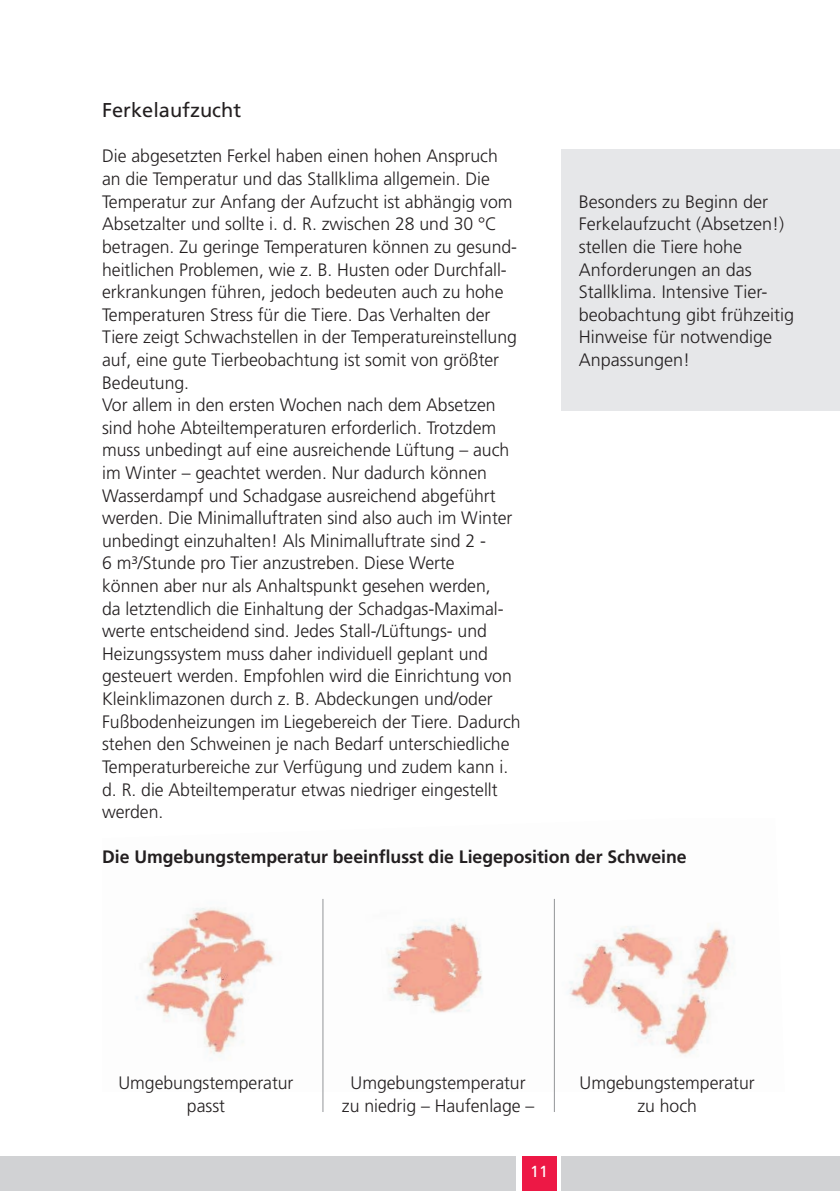
<style>
.page{position:relative;width:840px;height:1191px;background:#fff}
.page>*{position:absolute;margin:0;border:0;box-sizing:border-box;transform-origin:0 0}
.t1{font:20px "Frutiger";color:#231f20}
.t2{font:300 18px/22.6px "Frutiger";color:#231f20;text-align:center}
.t3{font:700 18px "Frutiger";color:#231f20}
.t4{font:16px "Frutiger";color:#fff}
</style>
<div class="page">
<div style="left:522px;top:1157px;width:34px;height:34px;background:#ed1845"></div>
<div style="left:561px;top:1157px;width:278px;height:34px;background:#d1d2d4"></div>
<div style="left:0;top:1157px;width:516px;height:34px;background:#d1d2d4"></div>
<div style="left:561px;top:149px;width:278px;height:262px;background:#e6e7e9"></div>
<img style="left:136px;top:899px;width:598px;height:192px">
<hr style="left:322px;top:899px;width:1px;height:213px;background:#939598">
<hr style="left:553px;top:899px;width:1px;height:213px;background:#939598">
<p class="t1" style="left:102px;top:99px;width:140px">Ferkelaufzucht</p>
<p class="t2" style="left:102px;top:145px;width:420px;text-align:left">Die abgesetzten Ferkel haben einen hohen Anspruch an die Temperatur und das Stallklima allgemein. Die Temperatur zur Anfang der Aufzucht ist abhängig vom Absetzalter und sollte i. d. R. zwischen 28 und 30 °C betragen. Zu geringe Temperaturen können zu gesund&shy;heitlichen Problemen, wie z. B. Husten oder Durchfall&shy;erkrankungen führen, jedoch bedeuten auch zu hohe Temperaturen Stress für die Tiere. Das Verhalten der Tiere zeigt Schwachstellen in der Temperatureinstellung auf, eine gute Tierbeobachtung ist somit von größter Bedeutung.<br>Vor allem in den ersten Wochen nach dem Absetzen sind hohe Abteiltemperaturen erforderlich. Trotzdem muss unbedingt auf eine ausreichende Lüftung – auch im Winter – geachtet werden. Nur dadurch können Wasserdampf und Schadgase ausreichend abgeführt werden. Die Minimalluftraten sind also auch im Winter unbedingt einzuhalten! Als Minimalluftrate sind 2 -<br>6 m³/Stunde pro Tier anzustreben. Diese Werte<br>können aber nur als Anhaltspunkt gesehen werden,<br>da letztendlich die Einhaltung der Schadgas-Maximal&shy;werte entscheidend sind. Jedes Stall-/Lüftungs- und Heizungssystem muss daher individuell geplant und gesteuert werden. Empfohlen wird die Einrichtung von Kleinklimazonen durch z. B. Abdeckungen und/oder Fußbodenheizungen im Liegebereich der Tiere. Dadurch stehen den Schweinen je nach Bedarf unterschiedliche Temperaturbereiche zur Verfügung und zudem kann i. d. R. die Abteiltemperatur etwas niedriger eingestellt werden.</p>
<p class="t2" style="left:578px;top:190px;width:217px;text-align:left">Besonders zu Beginn der<br>Ferkelaufzucht (Absetzen!) stellen die Tiere hohe<br>Anforderungen an das<br>Stallklima. Intensive Tier&shy;beobachtung gibt frühzeitig<br>Hinweise für notwendige<br>Anpassungen!</p>
<p class="t3" style="left:102px;top:846px;width:585px">Die Umgebungstemperatur beeinflusst die Liegeposition der Schweine</p>
<p class="t2" style="left:118px;top:1071px;width:176px">Umgebungstemperatur passt</p>
<p class="t2" style="left:342px;top:1071px;width:194px">Umgebungstemperatur zu niedrig – Haufenlage –</p>
<p class="t2" style="left:579px;top:1071px;width:176px">Umgebungstemperatur zu hoch</p>
<p class="t4" style="left:530px;top:1161px;width:19px">11</p>
</div>
